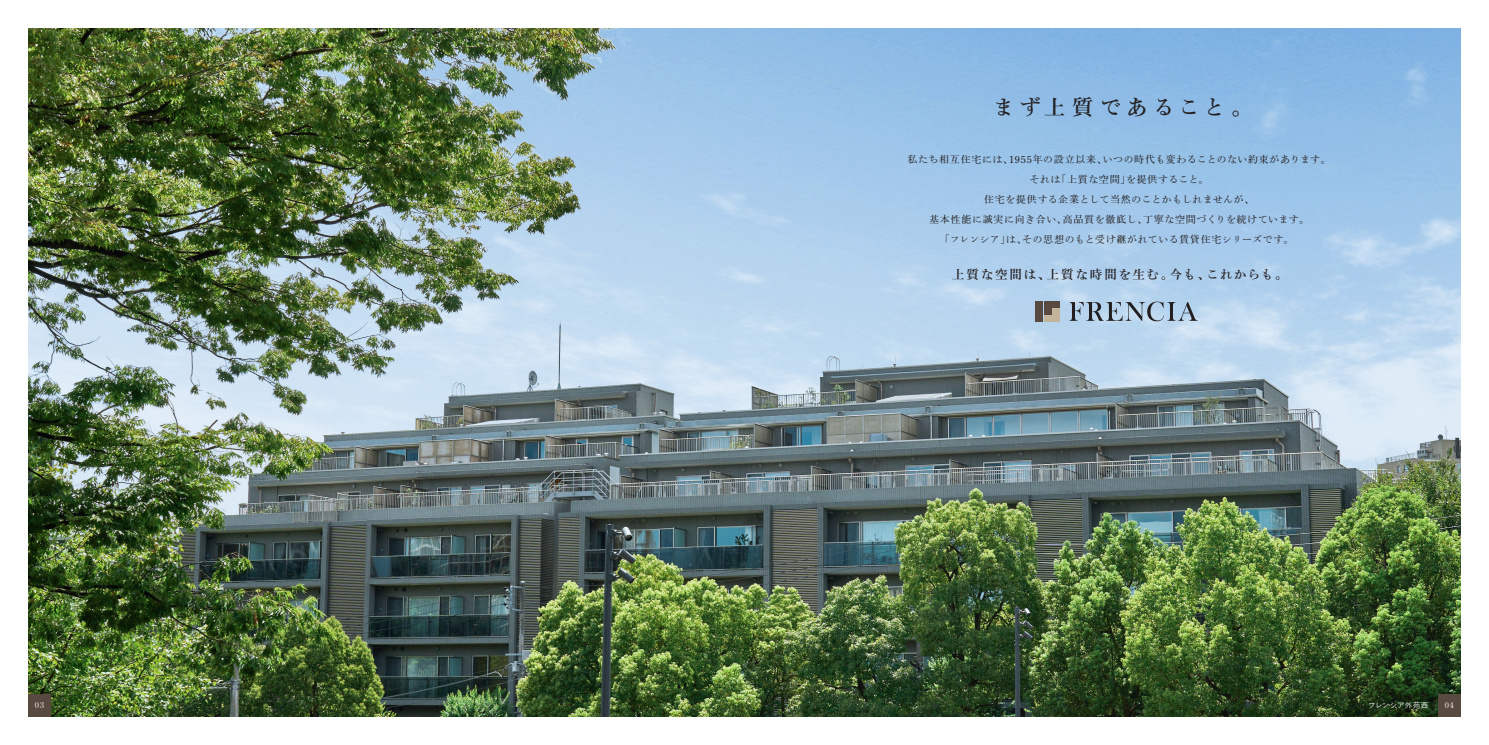
<style>
.page{position:relative;width:1489px;height:745px;background:#fff}
.page>*{position:absolute;margin:0;border:0;box-sizing:border-box;transform-origin:0 0}
.t1{font:700 21.25px "Iwa O Min Pro";letter-spacing:.25em;color:#231f20}
.t2{font:700 12.5px "Iwa O Min Pro";letter-spacing:.14em;color:#231f20}
.t3{font:500 10px/20px "Iwa O Min Pro";letter-spacing:.055em;color:#231f20;text-align:center}
.t4{font:8.75px "Bask Old Face";color:#fff}
.t5{font:500 7.5px "Yu Go";letter-spacing:-.005em;color:#fff}
</style>
<div class="page">
<img style="left:28px;top:28px;width:1432px;height:688px">
<div style="left:28px;top:693px;width:23px;height:23px;background:#594a41"></div>
<div style="left:1438px;top:693px;width:22px;height:23px;background:#594a41"></div>
<div style="left:1035px;top:301px;width:7px;height:6px;background:#594a41"></div>
<div style="left:1043px;top:301px;width:8px;height:6px;background:#594a41"></div>
<div style="left:1052px;top:301px;width:7px;height:6px;background:#594a41"></div>
<div style="left:1035px;top:308px;width:7px;height:6px;background:#594a41"></div>
<div style="left:1043px;top:308px;width:8px;height:6px;background:#594a41"></div>
<div style="left:1035px;top:315px;width:7px;height:7px;background:#594a41"></div>
<div style="left:1052px;top:315px;width:7px;height:7px;background:#c3b49b"></div>
<div style="left:1043px;top:315px;width:8px;height:7px;background:#c3b49b"></div>
<div style="left:1052px;top:308px;width:7px;height:6px;background:#c3b49b"></div>
<svg style="left:1069px;top:301px;width:128px;height:20px;background:#94a9bc"></svg>
<h1 class="t1" style="left:993px;top:93px;width:261px">まず上質であること。</h1>
<p class="t3" style="left:907px;top:149px;width:425px">私たち相互住宅には、1955年の設立以来、いつの時代も変わることのない約束があります。それは「上質な空間」を提供すること。<br>住宅を提供する企業として当然のことかもしれませんが、<br>基本性能に誠実に向き合い、高品質を徹底し、丁寧な空間づくりを続けています。<br>「フレンシア」は、その思想のもと受け継がれている賃貸住宅シリーズです。</p>
<p class="t2" style="left:951px;top:266px;width:337px">上質な空間は、上質な時間を生む。今も、これからも。</p>
<p class="t4" style="left:35px;top:700px;width:11px">03</p>
<p class="t5" style="left:1367px;top:698px;width:62px">フレンシア外苑西</p>
<p class="t4" style="left:1444px;top:700px;width:11px">04</p>
</div>
